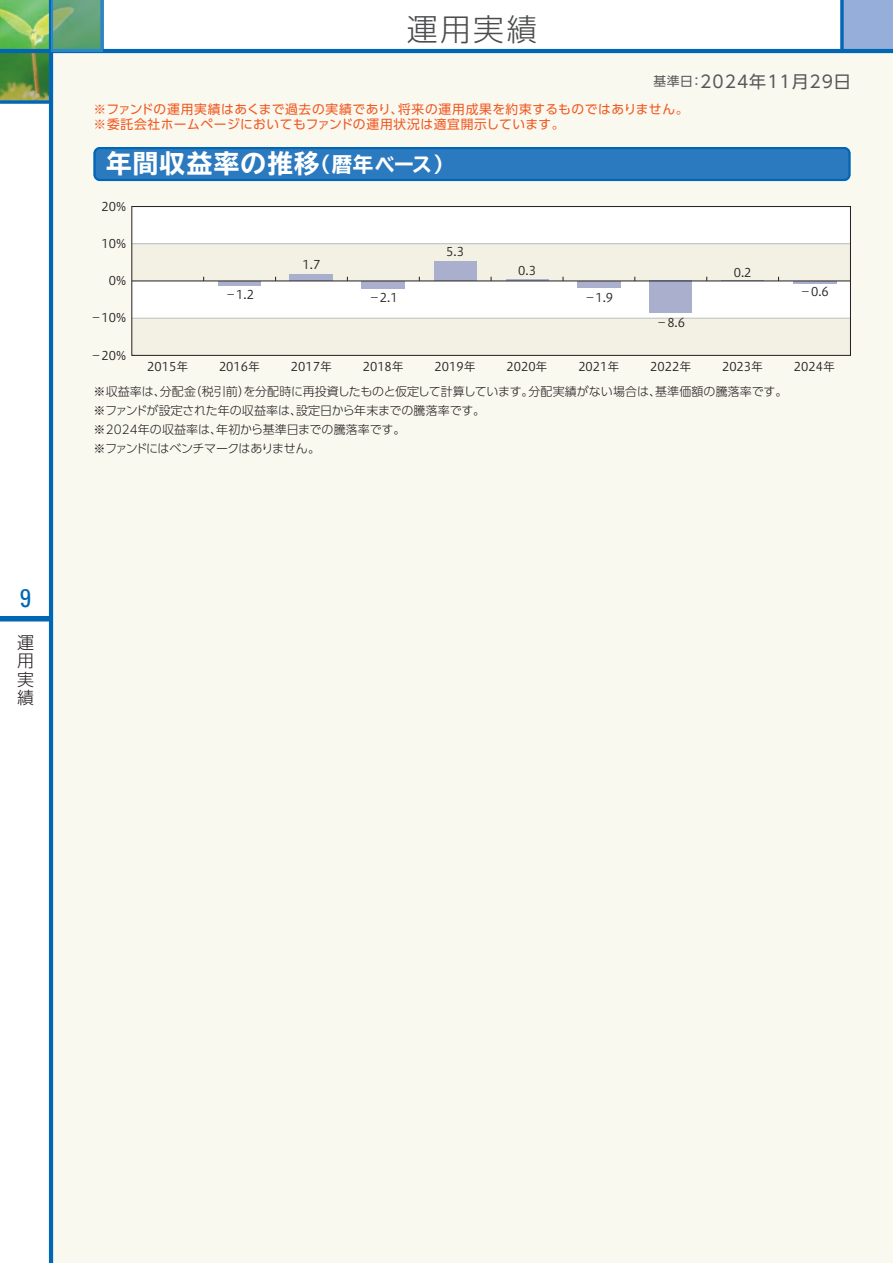
<style>
.page{position:relative;width:893px;height:1263px;background:#fff}
.page>*{position:absolute;margin:0;border:0;box-sizing:border-box;transform-origin:0 0}
.t1{font:300 30.75px "UD Shin Go Pro";color:#4b4c4d}
.t2{font:700 expanded 25.5px "TBUD Go Std";letter-spacing:.05em;color:#fff}
.t3{font:condensed 25.5px "Univers LT Std";color:#0166b3}
.t4{font:16.95px "UD Shin Go Pro";letter-spacing:.06em;color:#57585a}
.t5{font:300 16.95px/18.6px "UD Shin Go Pro";color:#231f20;text-align:justify}
.t6{font:12.75px/15px "UD Shin Go Pro";letter-spacing:.045em;color:#f15921}
.t7{font:300 12px/19.2px "UD Shin Go Pro";letter-spacing:-.01em;color:#231f20}
.t8{font:12px "Hiragino UD Sans Std W3";color:#231f20}
.s1{font-size:12.75px}
.s2{font-size:20.4px}
</style>
<div class="page">
<img style="left:0;top:0;width:49px;height:49px">
<svg style="left:0;top:53px;width:49px;height:47px;background:#59893c"></svg>
<div style="left:51px;top:49px;width:842px;height:1214px;background:#faf9f0"></div>
<div style="left:842px;top:0;width:51px;height:51px;background:#96afda"></div>
<svg style="left:840px;top:0;width:4px;height:49px"></svg>
<div style="left:0;top:616px;width:51px;height:5px;background:#0166b3"></div>
<hr style="left:49px;top:0;width:4px;height:1263px;background:#0166b3">
<hr style="left:0;top:49px;width:893px;height:4px;background:#0166b3">
<svg style="left:0;top:100px;width:49px;height:4px"></svg>
<hr style="left:100px;top:0;width:4px;height:51px;background:#3d8ac5">
<svg style="left:51px;top:0;width:52px;height:52px;background:#5f9f82"></svg>
<div style="left:132px;top:207px;width:718px;height:148px;background:#fff"></div>
<div style="left:132px;top:244px;width:718px;height:37px;background:#f3f1e4"></div>
<div style="left:132px;top:318px;width:718px;height:37px;background:#f3f1e4"></div>
<hr style="left:132px;top:243px;width:718px;height:1px;background:#bcbdc0">
<hr style="left:132px;top:318px;width:718px;height:1px;background:#bcbdc0">
<hr style="left:793px;top:281px;width:43px;height:2px;background:#a9afcd">
<hr style="left:721px;top:280px;width:43px;height:1px;background:#a9afcd">
<div style="left:649px;top:281px;width:43px;height:32px;background:#a9afcd"></div>
<div style="left:577px;top:281px;width:43px;height:7px;background:#a9afcd"></div>
<hr style="left:506px;top:280px;width:43px;height:1px;background:#a9afcd">
<div style="left:434px;top:261px;width:43px;height:20px;background:#a9afcd"></div>
<div style="left:362px;top:281px;width:43px;height:8px;background:#a9afcd"></div>
<div style="left:290px;top:275px;width:43px;height:6px;background:#a9afcd"></div>
<hr style="left:218px;top:281px;width:43px;height:4px;background:#a9afcd">
<hr style="left:132px;top:281px;width:718px;height:1px;background:#231f20">
<div style="left:132px;top:206px;width:719px;height:150px;border:1px solid #231f20"></div>
<svg style="left:94px;top:147px;width:756px;height:34px;background:#2576bc"></svg>
<hr style="left:892px;top:0;width:1px;height:51px;background:#2b79be">
<h2 class="t3" style="left:20px;top:582px;width:13px">9</h2>
<h3 class="t5" style="left:17px;top:632px;width:18px">運用実績</h3>
<h1 class="t1" style="left:407px;top:4px;width:132px">運用実績</h1>
<h3 class="t4" style="left:653px;top:68px;width:199px"><span class="s1">基準日：</span>2024年11月29日</h3>
<p class="t6" style="left:94px;top:101px;width:597px">※ファンドの運用実績はあくまで過去の実績であり、将来の運用成果を約束するものではありません。※委託会社ホームページにおいてもファンドの運用状況は適宜開示しています。</p>
<h2 class="t2" style="left:106px;top:150px;width:349px">年間収益率の推移<span class="s2">（暦年ベース）</span></h2>
<p class="t8" style="left:102px;top:197px;width:26px">20%</p>
<p class="t8" style="left:102px;top:234px;width:26px">10%</p>
<p class="t8" style="left:109px;top:272px;width:19px">0%</p>
<p class="t8" style="left:90px;top:309px;width:38px">－10%</p>
<p class="t8" style="left:90px;top:346px;width:38px">－20%</p>
<p class="t8" style="left:225px;top:285px;width:31px">－1.2</p>
<p class="t8" style="left:303px;top:255px;width:19px">1.7</p>
<p class="t8" style="left:446px;top:242px;width:19px">5.3</p>
<p class="t8" style="left:518px;top:262px;width:19px">0.3</p>
<p class="t8" style="left:368px;top:289px;width:31px">－2.1</p>
<p class="t8" style="left:584px;top:288px;width:31px">－1.9</p>
<p class="t8" style="left:656px;top:314px;width:31px">－8.6</p>
<p class="t8" style="left:734px;top:263px;width:19px">0.2</p>
<p class="t8" style="left:800px;top:283px;width:31px">－0.6</p>
<p class="t8" style="left:147px;top:358px;width:43px">2015年</p>
<p class="t8" style="left:219px;top:358px;width:43px">2016年</p>
<p class="t8" style="left:291px;top:358px;width:43px">2017年</p>
<p class="t8" style="left:363px;top:358px;width:43px">2018年</p>
<p class="t8" style="left:435px;top:358px;width:43px">2019年</p>
<p class="t8" style="left:506px;top:358px;width:43px">2020年</p>
<p class="t8" style="left:578px;top:358px;width:43px">2021年</p>
<p class="t8" style="left:650px;top:358px;width:43px">2022年</p>
<p class="t8" style="left:722px;top:358px;width:43px">2023年</p>
<p class="t8" style="left:794px;top:358px;width:43px">2024年</p>
<p class="t7" style="left:94px;top:381px;width:695px">※収益率は、分配金（税引前）を分配時に再投資したものと仮定して計算しています。分配実績がない場合は、基準価額の騰落率です。※ファンドが設定された年の収益率は、設定日から年末までの騰落率です。<br>※2024年の収益率は、年初から基準日までの騰落率です。<br>※ファンドにはベンチマークはありません。</p>
</div>
